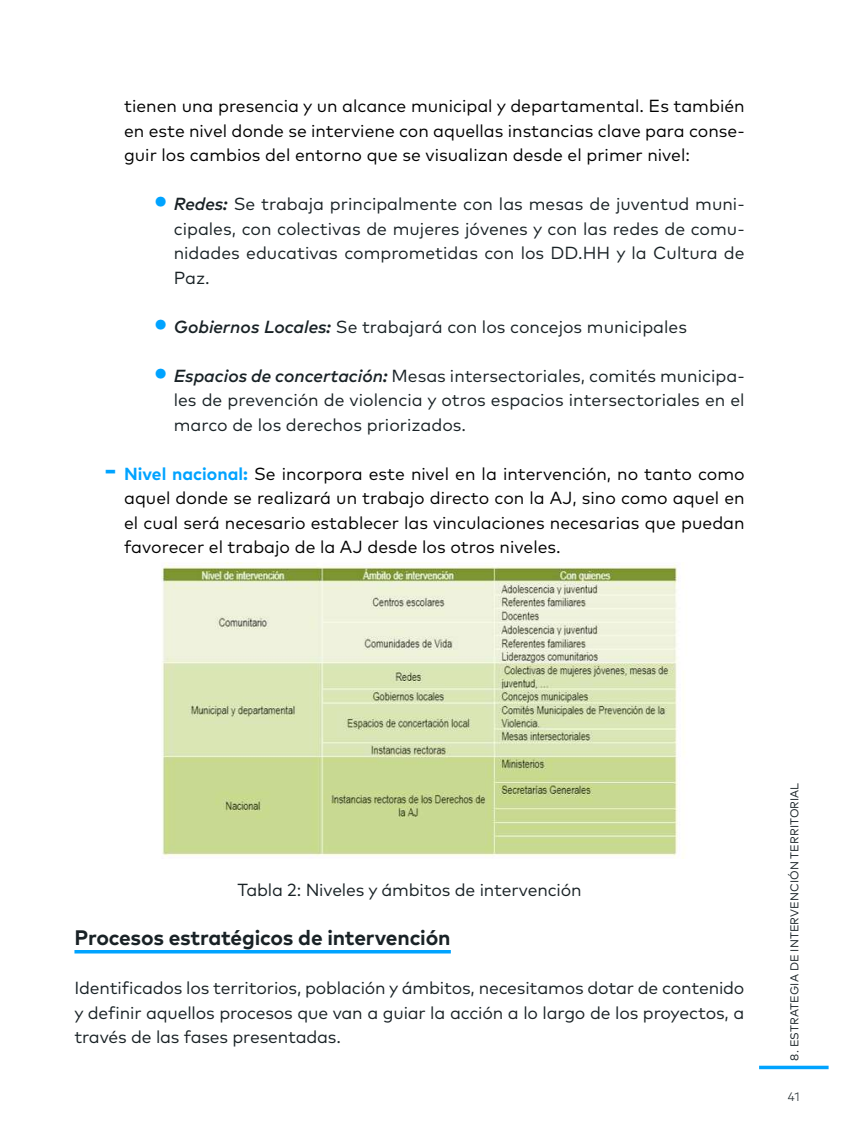
<style>
.page{position:relative;width:844px;height:1141px;background:#fff}
.page>*{position:absolute;margin:0;border:0;box-sizing:border-box;transform-origin:0 0}
.t1{font:700 21px "Mark Pro";letter-spacing:-.01em;color:#192226}
.t2{font:17.5px/24.5px "Mark Pro";color:#192226;text-align:justify}
.t3{font:17.5px/24.5px "Mark Pro";color:#000;text-align:justify}
.t4{font:300 12.25px "Mark Pro";color:#192226}
.t5{font:11.38px "Mark Pro";letter-spacing:.005em;color:#192226}
.s1{font-weight:700;font-size:31.5px;color:#00a3ff}
.s2{font-weight:500;font-style:italic}
.s3{font-weight:700;color:#00a3ff}
</style>
<div class="page">
<hr style="left:758px;top:1066px;width:70px;height:3px;background:#00a3ff">
<hr style="left:74px;top:950px;width:376px;height:3px;background:#00a3ff">
<img style="left:161px;top:563px;width:523px;height:295px">
<p class="t3" style="left:124px;top:92px;width:622px">tienen una presencia y un alcance municipal y departamental. Es también en este nivel donde se interviene con aquellas instancias clave para conse&shy;guir los cambios del entorno que se visualizan desde el primer nivel:</p>
<p class="t2" style="left:174px;top:190px;width:572px;text-indent:-20px"><span class="s1">•</span> <span class="s2">Redes:</span> Se trabaja principalmente con las mesas de juventud muni&shy;cipales, con colectivas de mujeres jóvenes y con las redes de comu&shy;nidades educativas comprometidas con los DD.HH y la Cultura de Paz.</p>
<p class="t2" style="left:154px;top:313px;width:534px"><span class="s1">•</span> <span class="s2">Gobiernos Locales:</span> Se trabajará con los concejos municipales</p>
<p class="t2" style="left:174px;top:362px;width:572px;text-indent:-20px"><span class="s1">•</span> <span class="s2">Espacios de concertación:</span> Mesas intersectoriales, comités municipa&shy;les de prevención de violencia y otros espacios intersectoriales en el marco de los derechos priorizados.</p>
<p class="t3" style="left:124px;top:460px;width:622px;text-indent:-20px"><span class="s1">-</span> <span class="s3">Nivel nacional:</span> Se incorpora este nivel en la intervención, no tanto como aquel donde se realizará un trabajo directo con la AJ, sino como aquel en el cual será necesario establecer las vinculaciones necesarias que puedan favorecer el trabajo de la AJ desde los otros niveles.</p>
<p class="t2" style="left:237px;top:876px;width:345px">Tabla 2: Niveles y ámbitos de intervención</p>
<p class="t1" style="left:74px;top:922px;width:377px">Procesos estratégicos de intervención</p>
<p class="t2" style="left:74px;top:974px;width:671px">Identificados los territorios, población y ámbitos, necesitamos dotar de contenido y definir aquellos procesos que van a guiar la acción a lo largo de los proyectos, a través de las fases presentadas.</p>
<p class="t5" style="left:785px;top:1061px;width:279px;rotate:-90deg">8. ESTRATEGIA DE INTERVENCIÓN TERRITORIAL</p>
<p class="t4" style="left:787px;top:1088px;width:14px">41</p>
</div>
